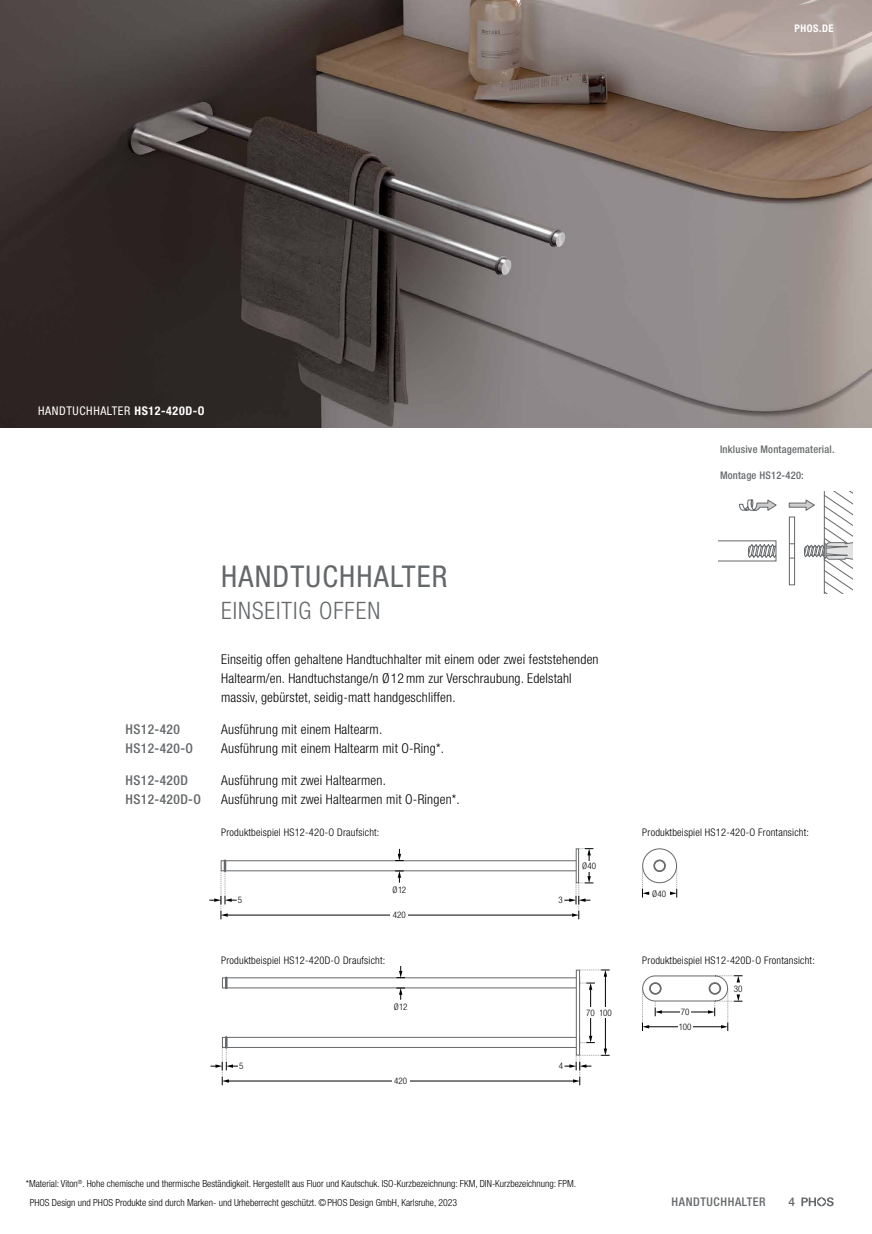
<style>
.page{position:relative;width:872px;height:1234px;background:#fff}
.page>*{position:absolute;margin:0;border:0;box-sizing:border-box;transform-origin:0 0}
.t1{font:condensed 30px "Helvetica Neue LT Std";letter-spacing:.04em;color:#65686a}
.t2{font:300 condensed 24px "Helvetica Neue LT Std";letter-spacing:.04em;color:#65686a}
.t3{font:300 condensed 13.5px/19.2px "Helvetica Neue LT Std";letter-spacing:.015em;color:#000}
.t4{font:500 condensed 13.5px "Helvetica Neue LT Std";letter-spacing:.03em;color:#65686a}
.t5{font:condensed 12px "Helvetica Neue LT Std";letter-spacing:.05em;color:#fff}
.t6{font:500 condensed 12px "Helvetica Neue LT Std";letter-spacing:.05em;color:#65686a}
.t7{font:500 12px "Helvetica Neue LT Std";color:#65686a}
.t8{font:300 condensed 10.5px "Helvetica Neue LT Std";letter-spacing:.02em;color:#000}
.t9{font:500 condensed 10.5px "Helvetica Neue LT Std";letter-spacing:.02em;color:#65686a}
.t10{font:700 condensed 10.5px "Helvetica Neue LT Std";letter-spacing:.05em;color:#fff}
.t11{font:300 condensed 9.75px "Helvetica Neue LT Std";color:#000}
.t12{font:300 condensed 9px "Helvetica Neue LT Std";color:#000}
.s1{font-weight:700}
</style>
<div class="page">
<img style="left:0;top:0;width:872px;height:427px">
<svg style="left:739px;top:499px;width:38px;height:12px"></svg>
<svg style="left:719px;top:540px;width:57px;height:21px"></svg>
<svg style="left:788px;top:491px;width:65px;height:102px"></svg>
<div style="left:789px;top:516px;width:6px;height:69px;border:1px solid #65686a"></div>
<svg style="left:225px;top:976px;width:2px;height:10px"></svg>
<div style="left:222px;top:1036px;width:358px;height:11px;border:1px solid #65686a"></div>
<div style="left:222px;top:977px;width:358px;height:11px;border:1px solid #65686a"></div>
<svg style="left:576px;top:969px;width:4px;height:66px"></svg>
<svg style="left:396px;top:966px;width:9px;height:12px"></svg>
<svg style="left:396px;top:987px;width:9px;height:12px"></svg>
<svg style="left:580px;top:982px;width:15px;height:7px"></svg>
<hr style="left:590px;top:988px;width:1px;height:49px;background:#000">
<svg style="left:580px;top:969px;width:29px;height:7px"></svg>
<hr style="left:605px;top:975px;width:1px;height:74px;background:#000">
<div style="left:597px;top:1007px;width:17px;height:10px;background:#fff"></div>
<div style="left:582px;top:1007px;width:17px;height:10px;background:#fff"></div>
<svg style="left:564px;top:1035px;width:45px;height:49px"></svg>
<svg style="left:210px;top:1036px;width:28px;height:48px"></svg>
<hr style="left:227px;top:1080px;width:346px;height:1px;background:#000">
<div style="left:392px;top:1075px;width:17px;height:10px;background:#fff"></div>
<svg style="left:655px;top:1001px;width:7px;height:14px"></svg>
<hr style="left:660px;top:1011px;width:49px;height:1px;background:#000">
<svg style="left:642px;top:992px;width:7px;height:38px"></svg>
<hr style="left:648px;top:1026px;width:74px;height:1px;background:#000">
<div style="left:678px;top:1021px;width:14px;height:10px;background:#fff"></div>
<div style="left:680px;top:1006px;width:10px;height:10px;background:#fff"></div>
<div style="left:642px;top:975px;width:86px;height:26px;border:1px solid #65686a;border-radius:12px"></div>
<svg style="left:649px;top:981px;width:12px;height:13px"></svg>
<svg style="left:650px;top:983px;width:10px;height:10px"></svg>
<div style="left:650px;top:982px;width:11px;height:11px;border:1px solid #65686a;border-radius:50%"></div>
<div style="left:709px;top:982px;width:11px;height:11px;border:1px solid #65686a;border-radius:50%"></div>
<svg style="left:715px;top:975px;width:27px;height:7px"></svg>
<svg style="left:708px;top:988px;width:34px;height:42px"></svg>
<div style="left:733px;top:983px;width:10px;height:10px;background:#fff"></div>
<svg style="left:642px;top:869px;width:7px;height:28px"></svg>
<svg style="left:670px;top:869px;width:7px;height:28px"></svg>
<div style="left:642px;top:848px;width:35px;height:34px;border:1px solid #65686a;border-radius:50%"></div>
<svg style="left:653px;top:859px;width:13px;height:12px"></svg>
<div style="left:654px;top:860px;width:10px;height:10px;background:#fff;border-radius:50%"></div>
<div style="left:654px;top:860px;width:11px;height:11px;border:1px solid #65686a;border-radius:50%"></div>
<div style="left:221px;top:860px;width:357px;height:11px;border:1px solid #65686a"></div>
<svg style="left:395px;top:848px;width:9px;height:13px"></svg>
<svg style="left:395px;top:870px;width:9px;height:12px"></svg>
<svg style="left:209px;top:859px;width:28px;height:60px"></svg>
<hr style="left:226px;top:914px;width:346px;height:1px;background:#000">
<div style="left:391px;top:909px;width:17px;height:10px;background:#fff"></div>
<svg style="left:564px;top:848px;width:29px;height:71px"></svg>
<div style="left:580px;top:860px;width:17px;height:11px;background:#fff"></div>
<svg style="left:801px;top:1197px;width:32px;height:8px"></svg>
<p class="t10" style="left:794px;top:22px;width:41px">PHOS.DE</p>
<p class="t5" style="left:38px;top:403px;width:168px">HANDTUCHHALTER <span class="s1">HS12-420D-O</span></p>
<p class="t9" style="left:720px;top:443px;width:116px">Inklusive Montagematerial.</p>
<p class="t9" style="left:720px;top:468px;width:85px">Montage HS12-420:</p>
<h1 class="t1" style="left:221px;top:559px;width:228px">HANDTUCHHALTER</h1>
<h2 class="t2" style="left:221px;top:596px;width:161px">EINSEITIG OFFEN</h2>
<p class="t3" style="left:221px;top:649px;width:379px">Einseitig offen gehaltene Handtuchhalter mit einem oder zwei feststehenden<br>Haltearm/en. Handtuchstange/n Ø12mm zur Verschraubung. Edelstahl massiv, gebürstet, seidig-matt handgeschliffen.</p>
<p class="t4" style="left:125px;top:721px;width:56px">HS12-420</p>
<p class="t3" style="left:221px;top:719px;width:163px">Ausführung mit einem Haltearm.</p>
<p class="t4" style="left:125px;top:740px;width:69px">HS12-420-O</p>
<p class="t3" style="left:221px;top:738px;width:224px">Ausführung mit einem Haltearm mit O-Ring*.</p>
<p class="t4" style="left:125px;top:772px;width:64px">HS12-420D</p>
<p class="t3" style="left:221px;top:770px;width:166px">Ausführung mit zwei Haltearmen.</p>
<p class="t4" style="left:125px;top:791px;width:77px">HS12-420D-O</p>
<p class="t3" style="left:221px;top:789px;width:240px">Ausführung mit zwei Haltearmen mit O-Ringen*.</p>
<p class="t8" style="left:221px;top:826px;width:160px">Produktbeispiel HS12-420-O Draufsicht:</p>
<p class="t12" style="left:392px;top:884px;width:15px">Ø12</p>
<p class="t12" style="left:238px;top:894px;width:6px">5</p>
<p class="t12" style="left:558px;top:894px;width:6px">3</p>
<p class="t12" style="left:393px;top:909px;width:14px">420</p>
<p class="t8" style="left:221px;top:953px;width:166px">Produktbeispiel HS12-420D-O Draufsicht:</p>
<p class="t12" style="left:394px;top:1001px;width:15px">Ø12</p>
<p class="t12" style="left:239px;top:1060px;width:6px">5</p>
<p class="t12" style="left:394px;top:1075px;width:14px">420</p>
<p class="t12" style="left:558px;top:1060px;width:6px">4</p>
<p class="t12" style="left:582px;top:860px;width:16px">Ø40</p>
<p class="t12" style="left:586px;top:1007px;width:27px">70 100</p>
<p class="t8" style="left:642px;top:826px;width:168px">Produktbeispiel HS12-420-O Frontansicht:</p>
<p class="t12" style="left:652px;top:887px;width:16px">Ø40</p>
<p class="t8" style="left:642px;top:953px;width:174px">Produktbeispiel HS12-420D-O Frontansicht:</p>
<p class="t12" style="left:681px;top:1006px;width:10px">70</p>
<p class="t12" style="left:679px;top:1021px;width:14px">100</p>
<p class="t12" style="left:734px;top:983px;width:10px">30</p>
<p class="t11" style="left:26px;top:1177px;width:552px">*Material: Viton<sup>®</sup>. Hohe chemische und thermische Beständigkeit. Hergestellt aus Fluor und Kautschuk. ISO-Kurzbezeichnung: FKM, DIN-Kurzbezeichnung: FPM.</p>
<p class="t6" style="left:671px;top:1194px;width:96px">HANDTUCHHALTER</p>
<p class="t11" style="left:30px;top:1196px;width:429px">PHOS Design und PHOS Produkte sind durch Marken- und Urheberrecht geschützt. ©PHOS Design GmbH, Karlsruhe, 2023</p>
<p class="t7" style="left:788px;top:1194px;width:8px">4</p>
</div>
